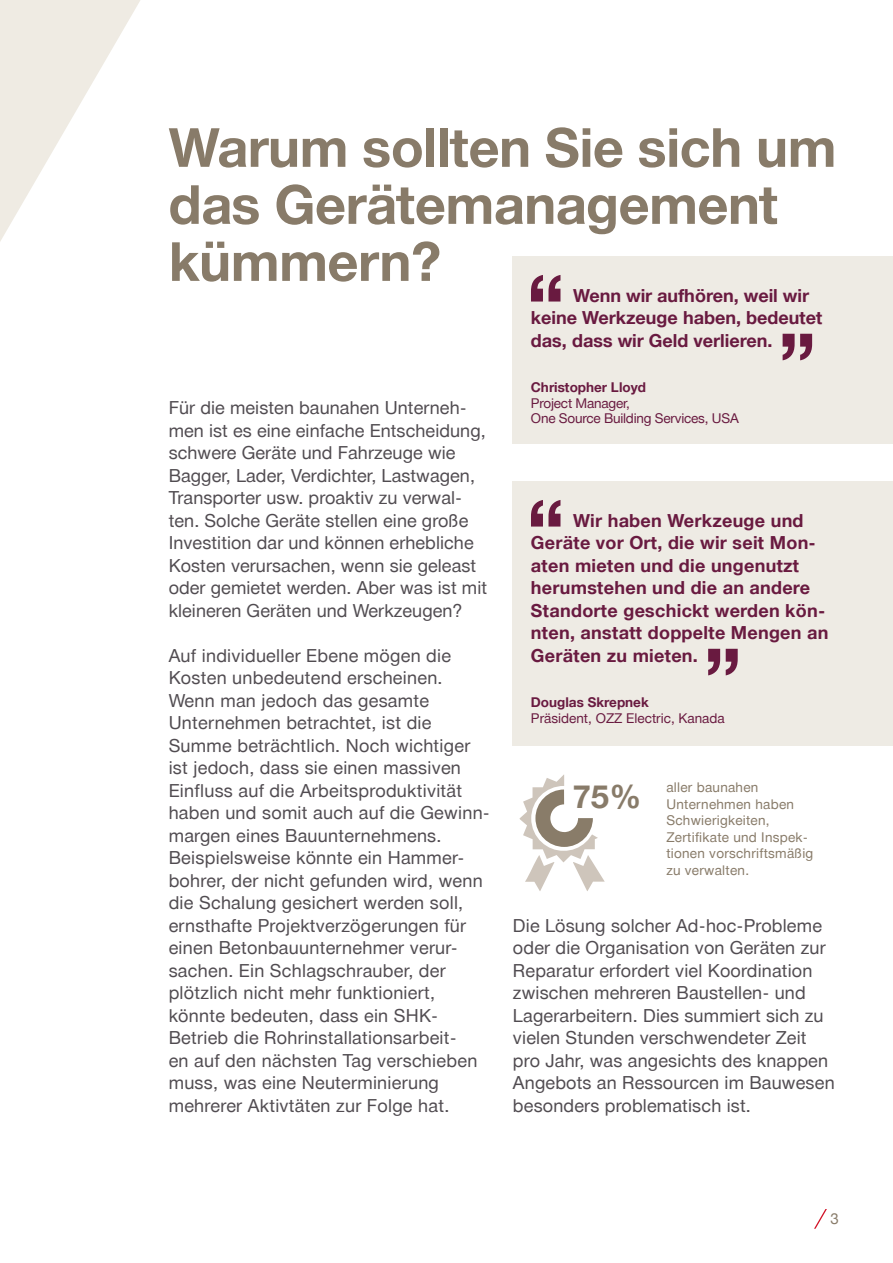
<style>
.page{position:relative;width:893px;height:1263px;background:#fff}
.page>*{position:absolute;margin:0;border:0;box-sizing:border-box;transform-origin:0 0}
.t1{font:700 54px/57px "Hilti";letter-spacing:-.01em;color:#887b69}
.t2{font:700 32.7px "Hilti";color:#887b69}
.t3{font:18px/22.5px "Hilti";letter-spacing:.015em;color:#514c51}
.t4{font:700 18px/22.5px "Hilti";letter-spacing:.015em;color:#691a40}
.t5{font:15px "Hilti";color:#887b69}
.t6{font:13.5px/16.5px "Hilti";letter-spacing:.02em;color:#887b69}
.t7{font:13.5px/15px "Hilti";letter-spacing:-.015em;color:#691a40}
.t8{font:700 13.5px "Hilti";color:#691a40}
</style>
<div class="page">
<svg style="left:814px;top:1209px;width:13px;height:20px"></svg>
<div style="left:513px;top:482px;width:380px;height:264px;background:#eeebe4"></div>
<svg style="left:531px;top:500px;width:29px;height:27px"></svg>
<svg style="left:708px;top:649px;width:30px;height:26px"></svg>
<svg style="left:0;top:0;width:140px;height:242px"></svg>
<div style="left:513px;top:257px;width:380px;height:187px;background:#eeebe4"></div>
<svg style="left:531px;top:275px;width:29px;height:27px"></svg>
<svg style="left:783px;top:334px;width:29px;height:26px"></svg>
<svg style="left:519px;top:774px;width:86px;height:117px"></svg>
<h1 class="t1" style="left:169px;top:118px;width:669px">Warum sollten Sie sich um das Gerätemanagement kümmern?</h1>
<p class="t3" style="left:169px;top:396px;width:320px">Für die meisten baunahen Unterneh&shy;men ist es eine einfache Entscheidung, schwere Geräte und Fahrzeuge wie Bagger, Lader, Verdichter, Lastwagen, Transporter usw. proaktiv zu verwal&shy;ten. Solche Geräte stellen eine große Investition dar und können erhebliche Kosten verursachen, wenn sie geleast oder gemietet werden. Aber was ist mit kleineren Geräten und Werkzeugen?</p>
<p class="t3" style="left:169px;top:643px;width:323px">Auf individueller Ebene mögen die Kosten unbedeutend erscheinen.<br>Wenn man jedoch das gesamte Unternehmen betrachtet, ist die Summe beträchtlich. Noch wichtiger ist jedoch, dass sie einen massiven Einfluss auf die Arbeitsproduktivität haben und somit auch auf die Gewinn&shy;margen eines Bauunternehmens.<br>Beispielsweise könnte ein Hammer&shy;bohrer, der nicht gefunden wird, wenn die Schalung gesichert werden soll, ernsthafte Projektverzögerungen für einen Betonbauunternehmer verur&shy;sachen. Ein Schlagschrauber, der plötzlich nicht mehr funktioniert, könnte bedeuten, dass ein SHK-Betrieb die Rohrinstallationsarbeit-<br>en auf den nächsten Tag verschieben muss, was eine Neuterminierung mehrerer Aktivtäten zur Folge hat.</p>
<p class="t4" style="left:531px;top:284px;width:293px;text-indent:42px">Wenn wir aufhören, weil wir keine Werkzeuge haben, bedeutet das, dass wir Geld verlieren.</p>
<p class="t8" style="left:531px;top:377px;width:116px">Christopher Lloyd</p>
<p class="t7" style="left:531px;top:395px;width:209px">Project Manager,<br>One Source Building Services, USA</p>
<p class="t4" style="left:531px;top:509px;width:299px;text-indent:42px">Wir haben Werkzeuge und<br>Geräte vor Ort, die wir seit Mon&shy;aten mieten und die ungenutzt herumstehen und die an andere<br>Standorte geschickt werden kön&shy;nten, anstatt doppelte Mengen an<br>Geräten zu mieten.</p>
<p class="t8" style="left:531px;top:692px;width:119px">Douglas Skrepnek</p>
<p class="t7" style="left:531px;top:710px;width:195px">Präsident, OZZ Electric, Kanada</p>
<h2 class="t2" style="left:573px;top:773px;width:71px">75%</h2>
<p class="t6" style="left:666px;top:778px;width:148px">aller baunahen<br>Unternehmen haben<br>Schwierigkeiten,<br>Zertifikate und Inspek&shy;tionen vorschriftsmäßig zu verwalten.</p>
<p class="t3" style="left:513px;top:913px;width:323px">Die Lösung solcher Ad-hoc-Probleme oder die Organisation von Geräten zur Reparatur erfordert viel Koordination zwischen mehreren Baustellen- und Lagerarbeitern. Dies summiert sich zu vielen Stunden verschwendeter Zeit pro Jahr, was angesichts des knappen Angebots an Ressourcen im Bauwesen besonders problematisch ist.</p>
<p class="t5" style="left:831px;top:1208px;width:10px">3</p>
</div>
